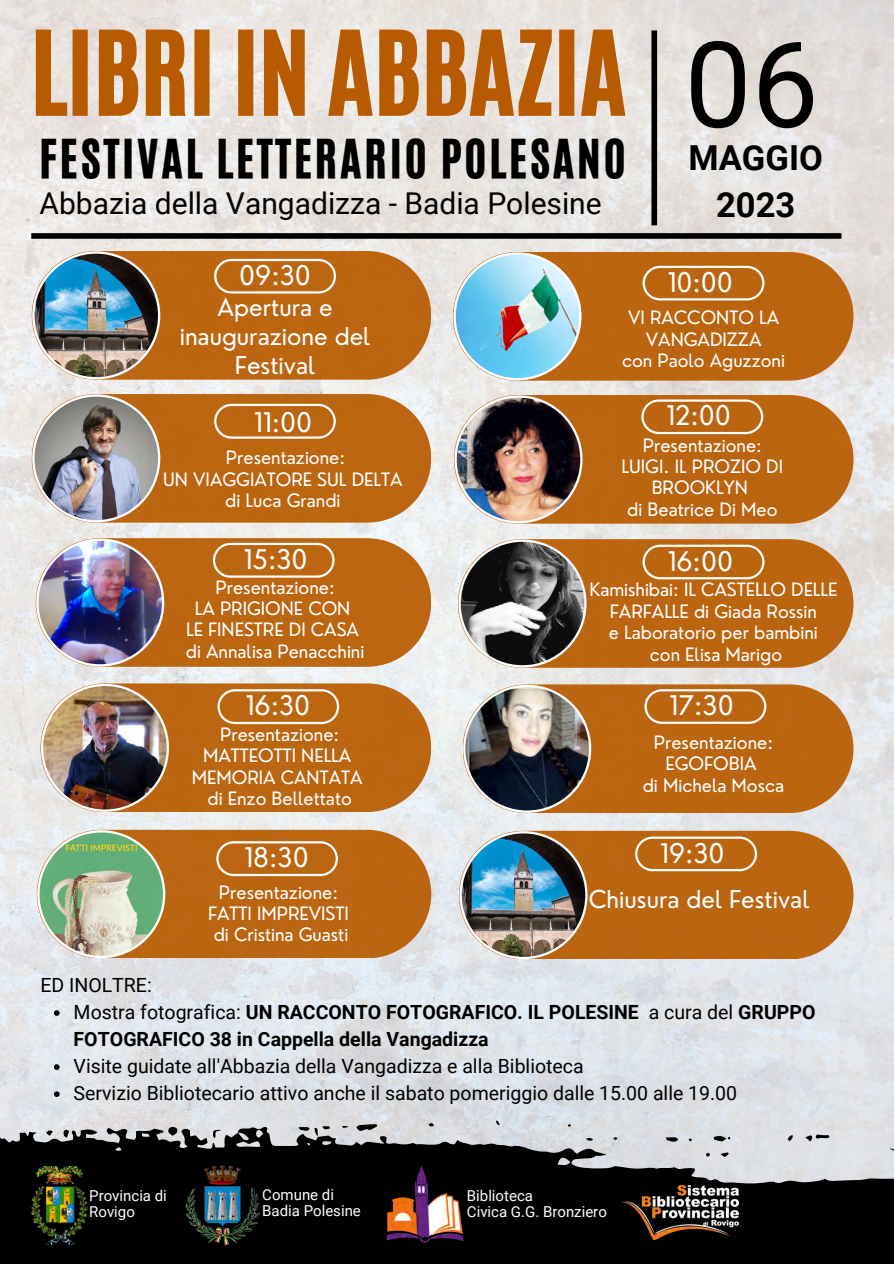
<style>
.page{position:relative;width:894px;height:1264px;background:#fff}
.page>*{position:absolute;margin:0;border:0;box-sizing:border-box;transform-origin:0 0}
.t1{font:119.4px "Roboto";color:#000}
.t2{font:97.5px "CA Generated";color:#b85b00}
.t3{font:45px "CA Generated";letter-spacing:.065em;color:#000}
.t4{font:700 34.5px/47.7px "Roboto";color:#000;text-align:center}
.t5{font:30px "Roboto";color:#000}
.t6{font:26.4px "Nourd";color:#fff}
.t7{font:24px/29.1px "Nourd";color:#fff;text-align:center}
.t8{font:19.5px/27px "Roboto";color:#000}
.t9{font:700 19.5px/27px "Roboto";color:#000}
.t10{font:18px/21.5px "Nourd";color:#fff;text-align:center}
.t11{font:15px/15.8px "Roboto";color:#fefdfd}
.s1{font-weight:400}
</style>
<div class="page">
<img style="left:0;top:0;width:893px;height:1120px">
<svg style="left:0;top:1120px;width:893px;height:143px;background:#3e3f40"></svg>
<img style="left:31px;top:1165px;width:57px;height:79px">
<img style="left:185px;top:1162px;width:76px;height:83px">
<img style="left:378px;top:1159px;width:86px;height:85px">
<img style="left:620px;top:1185px;width:118px;height:54px">
<div style="left:31px;top:233px;width:810px;height:6px;background:#000"></div>
<div style="left:651px;top:30px;width:6px;height:195px;background:#000"></div>
<div style="left:32px;top:251px;width:399px;height:128px;background:#bc6511;border-radius:64px"></div>
<img style="left:32px;top:251px;width:128px;height:128px">
<svg style="left:214px;top:259px;width:122px;height:34px"></svg>
<div style="left:453px;top:252px;width:400px;height:128px;background:#bb6410;border-radius:64px"></div>
<svg style="left:453px;top:252px;width:128px;height:128px;background:#9ec1ca"></svg>
<svg style="left:54px;top:1010px;width:6px;height:5px"></svg>
<svg style="left:54px;top:1064px;width:6px;height:5px"></svg>
<svg style="left:54px;top:1091px;width:6px;height:5px"></svg>
<div style="left:32px;top:394px;width:399px;height:128px;background:#bc6611;border-radius:64px"></div>
<img style="left:32px;top:394px;width:128px;height:128px">
<div style="left:36px;top:538px;width:394px;height:128px;background:#bc6611;border-radius:64px"></div>
<img style="left:36px;top:538px;width:128px;height:128px">
<div style="left:40px;top:683px;width:391px;height:128px;background:#b61;border-radius:64px"></div>
<img style="left:41px;top:683px;width:128px;height:128px">
<div style="left:37px;top:829px;width:394px;height:128px;background:#bb6511;border-radius:64px"></div>
<img style="left:37px;top:830px;width:128px;height:128px">
<div style="left:454px;top:395px;width:399px;height:128px;background:#bb6510;border-radius:64px"></div>
<img style="left:454px;top:395px;width:128px;height:128px">
<svg style="left:214px;top:404px;width:122px;height:35px"></svg>
<div style="left:458px;top:539px;width:394px;height:128px;background:#bb6510;border-radius:64px"></div>
<svg style="left:458px;top:539px;width:128px;height:128px;background:#787068"></svg>
<svg style="left:642px;top:544px;width:122px;height:35px"></svg>
<svg style="left:213px;top:543px;width:121px;height:34px"></svg>
<div style="left:462px;top:684px;width:391px;height:128px;background:#bb6511;border-radius:64px"></div>
<svg style="left:644px;top:689px;width:122px;height:35px"></svg>
<img style="left:463px;top:684px;width:128px;height:128px">
<svg style="left:217px;top:689px;width:122px;height:35px"></svg>
<div style="left:459px;top:830px;width:394px;height:128px;background:#bb6511;border-radius:64px"></div>
<img style="left:459px;top:831px;width:128px;height:128px">
<svg style="left:216px;top:841px;width:122px;height:35px"></svg>
<svg style="left:642px;top:266px;width:122px;height:34px"></svg>
<svg style="left:641px;top:399px;width:122px;height:35px"></svg>
<svg style="left:635px;top:836px;width:121px;height:35px"></svg>
<h2 class="t2" style="left:31px;top:3px;width:597px">LIBRI IN ABBAZIA</h2>
<h3 class="t3" style="left:39px;top:127px;width:587px">FESTIVAL LETTERARIO POLESANO</h3>
<h3 class="t5" style="left:39px;top:186px;width:563px">Abbazia della Vangadizza - Badia Polesine</h3>
<h1 class="t1" style="left:684px;top:16px;width:135px">06</h1>
<h3 class="t4" style="left:688px;top:134px;width:136px">MAGGIO<br>2023</h3>
<h3 class="t6" style="left:239px;top:258px;width:73px">09:30</h3>
<h3 class="t7" style="left:180px;top:292px;width:192px">Apertura e inaugurazione del<br>Festival</h3>
<h3 class="t6" style="left:254px;top:405px;width:59px">11:00</h3>
<p class="t10" style="left:163px;top:446px;width:241px">Presentazione:<br>UN VIAGGIATORE SUL DELTA di Luca Grandi</p>
<h3 class="t6" style="left:244px;top:542px;width:65px">15:30</h3>
<p class="t10" style="left:186px;top:576px;width:180px">Presentazione:<br>LA PRIGIONE CON<br>LE FINESTRE DI CASA di Annalisa Penacchini</p>
<h3 class="t6" style="left:246px;top:688px;width:66px">16:30</h3>
<p class="t10" style="left:192px;top:723px;width:172px">Presentazione:<br>MATTEOTTI NELLA<br>MEMORIA CANTATA di Enzo Bellettato</p>
<p class="t8" style="left:40px;top:972px;width:113px">ED INOLTRE:</p>
<h3 class="t6" style="left:244px;top:840px;width:66px">18:30</h3>
<p class="t10" style="left:208px;top:881px;width:142px">Presentazione:<br>FATTI IMPREVISTI di Cristina Guasti</p>
<h3 class="t6" style="left:667px;top:265px;width:67px">10:00</h3>
<p class="t10" style="left:622px;top:307px;width:164px">VI RACCONTO LA<br>VANGADIZZA<br>con Paolo Aguzzoni</p>
<h3 class="t6" style="left:666px;top:399px;width:66px">12:00</h3>
<p class="t10" style="left:621px;top:434px;width:163px">Presentazione:<br>LUIGI. IL PROZIO DI<br>BROOKLYN<br>di Beatrice Di Meo</p>
<h3 class="t6" style="left:667px;top:544px;width:67px">16:00</h3>
<p class="t10" style="left:589px;top:579px;width:249px">Kamishibai: IL CASTELLO DELLE<br>FARFALLE di Giada Rossin<br>e Laboratorio per bambini<br>con Elisa Marigo</p>
<h3 class="t6" style="left:669px;top:688px;width:66px">17:30</h3>
<p class="t10" style="left:642px;top:731px;width:143px">Presentazione:<br>EGOFOBIA<br>di Michela Mosca</p>
<h3 class="t6" style="left:660px;top:836px;width:66px">19:30</h3>
<h3 class="t7" style="left:588px;top:884px;width:222px">Chiusura del Festival</h3>
<p class="t9" style="left:74px;top:999px;width:743px"><span class="s1">Mostra fotografica:</span> UN RACCONTO FOTOGRAFICO. IL POLESINE <span class="s1">a cura del</span> GRUPPO<br>FOTOGRAFICO 38 in Cappella della Vangadizza</p>
<p class="t8" style="left:74px;top:1053px;width:664px">Visite guidate all'Abbazia della Vangadizza e alla Biblioteca<br>Servizio Bibliotecario attivo anche il sabato pomeriggio dalle 15.00 alle 19.00</p>
<p class="t11" style="left:89px;top:1188px;width:79px">Provincia di<br>Rovigo</p>
<p class="t11" style="left:262px;top:1186px;width:100px">Comune di<br>Badia Polesine</p>
<p class="t11" style="left:467px;top:1188px;width:141px">Biblioteca<br>Civica G.G. Bronziero</p>
</div>
